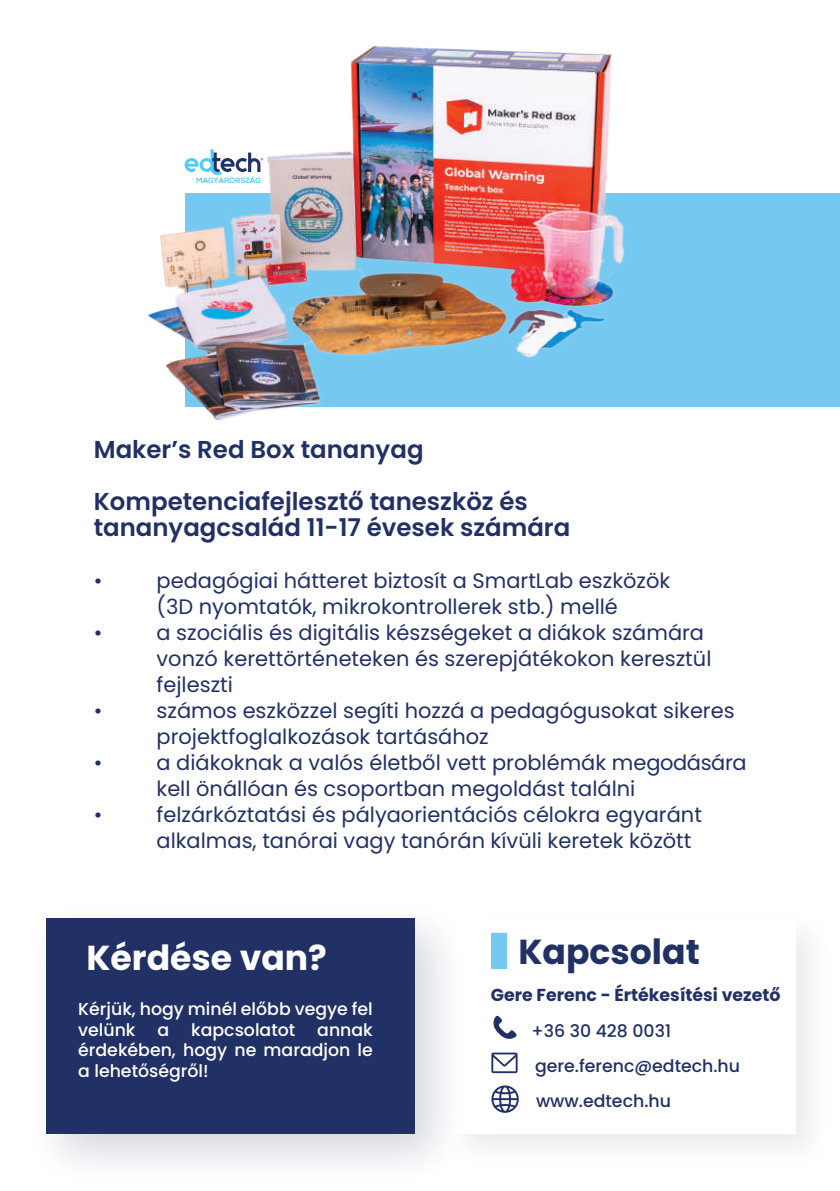
<style>
.page{position:relative;width:840px;height:1191px;background:#fff}
.page>*{position:absolute;margin:0;border:0;box-sizing:border-box;transform-origin:0 0}
.t1{font:700 34.6px "Poppins";color:#fff}
.t2{font:700 34.6px "Poppins";color:#213065}
.t3{font:600 24.4px/52px "Poppins";color:#213065}
.t4{font:21px/26px "Poppins";color:#213065}
.t5{font:500 17.4px/20.8px "Poppins";color:#fff}
.t6{font:500 17.4px/34.6px "Poppins";color:#213065}
.t7{font:700 17.4px "Poppins";color:#213065}
</style>
<div class="page">
<div style="left:185px;top:193px;width:654px;height:214px;background:#75c9f1"></div>
<div style="left:490px;top:932px;width:16px;height:37px;background:#75c9f1"></div>
<img style="left:46px;top:918px;width:436px;height:245px">
<div style="left:46px;top:918px;width:368px;height:215px;background:#213065"></div>
<svg style="left:493px;top:1015px;width:23px;height:24px"></svg>
<svg style="left:491px;top:1052px;width:26px;height:21px"></svg>
<svg style="left:491px;top:1085px;width:28px;height:27px"></svg>
<img style="left:148px;top:45px;width:477px;height:376px">
<svg style="left:184px;top:149px;width:79px;height:34px"></svg>
<p class="t3" style="left:94px;top:423px;width:435px">Maker’s Red Box tananyag<br>Kompetenciafejlesztő taneszköz és</p>
<p class="t3" style="left:94px;top:501px;width:478px">tananyagcsalád 11-17 évesek számára</p>
<p class="t4" style="left:94px;top:567px;width:10px">•</p>
<p class="t4" style="left:156px;top:567px;width:515px">pedagógiai hátteret biztosít a SmartLab eszközök (3D nyomtatók, mikrokontrollerek stb.) mellé</p>
<p class="t4" style="left:94px;top:619px;width:10px">•</p>
<p class="t4" style="left:156px;top:619px;width:556px">a szociális és digitális készségeket a diákok számára vonzó kerettörténeteken és szerepjátékokon keresztül fejleszti</p>
<p class="t4" style="left:94px;top:697px;width:10px">•</p>
<p class="t4" style="left:156px;top:697px;width:579px">számos eszközzel segíti hozzá a pedagógusokat sikeres projektfoglalkozások tartásához</p>
<p class="t4" style="left:94px;top:749px;width:10px">•</p>
<p class="t4" style="left:156px;top:749px;width:591px">a diákoknak a valós életből vett problémák megodására kell önállóan és csoportban megoldást találni</p>
<p class="t4" style="left:94px;top:801px;width:10px">•</p>
<p class="t4" style="left:156px;top:801px;width:546px">felzárkóztatási és pályaorientációs célokra egyaránt alkalmas, tanórai vagy tanórán kívüli keretek között</p>
<h1 class="t1" style="left:86px;top:937px;width:242px">Kérdése van?</h1>
<h1 class="t2" style="left:518px;top:931px;width:183px">Kapcsolat</h1>
<p class="t5" style="left:78px;top:998px;width:296px">Kérjük, hogy minél előbb vegye fel velünk</p>
<p class="t7" style="left:490px;top:985px;width:291px">Gere Ferenc - Értékesítési vezető</p>
<p class="t6" style="left:531px;top:1014px;width:210px">+36 30 428 0031 gere.ferenc@edtech.hu www.edtech.hu</p>
<p class="t5" style="left:78px;top:1019px;width:296px;text-align:justify;text-indent:239px">annak érdekében, hogy ne maradjon le a lehetőségről!</p>
<p class="t5" style="left:157px;top:1019px;width:13px">a</p>
<p class="t5" style="left:191px;top:1019px;width:105px">kapcsolatot</p>
</div>
